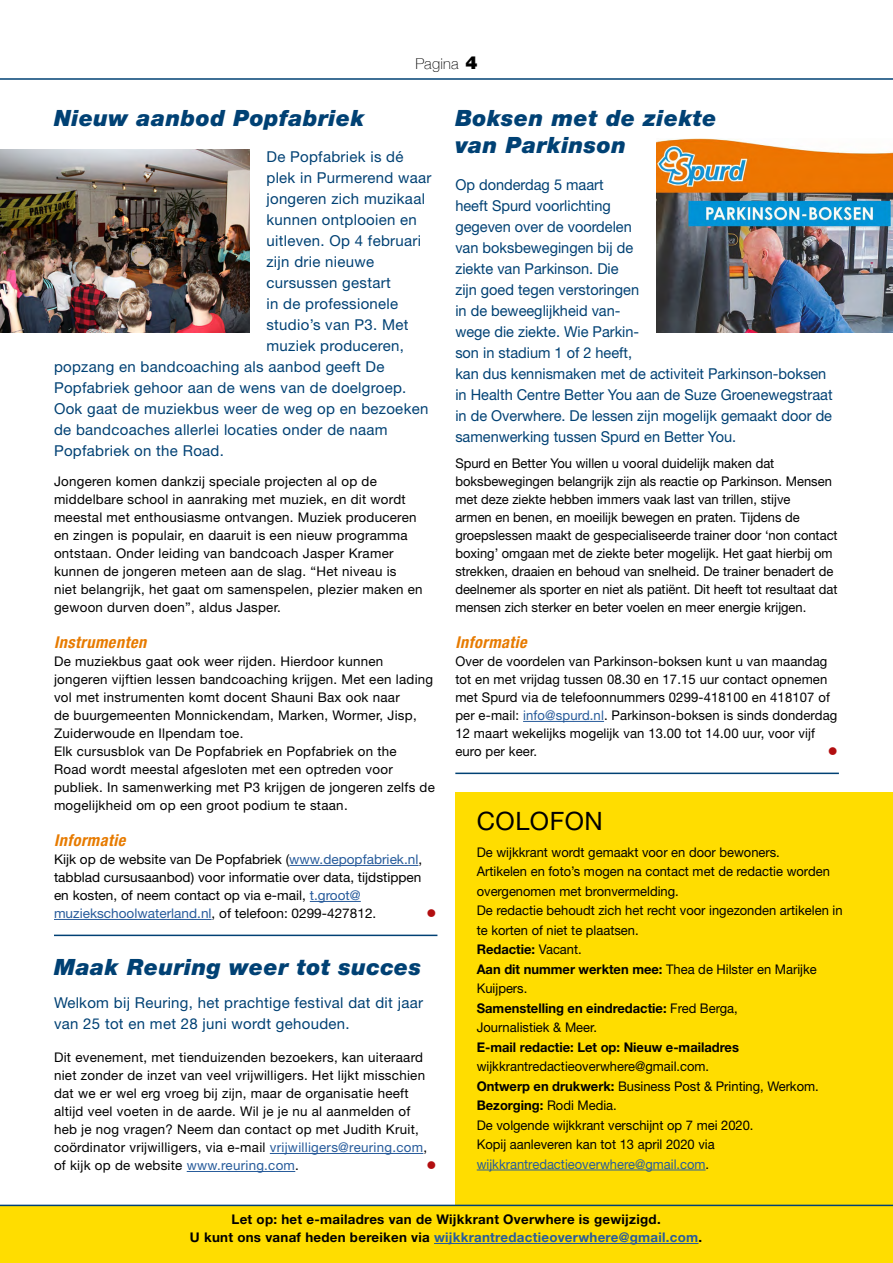
<style>
.page{position:relative;width:893px;height:1263px;background:#fff}
.page>*{position:absolute;margin:0;border:0;box-sizing:border-box;transform-origin:0 0}
.t1{font:25.35px "Helvetica Neue";letter-spacing:.02em;color:#000}
.H1__Kop{font:italic 900 22.5px/27px "Helvetica Neue";letter-spacing:.02em;color:#004174}
.H2__Subkop{font:italic 700 condensed 16.35px "Helvetica Neue";letter-spacing:.03em;color:#e77b00}
.H__Introtekst{font:15px/21px "Helvetica Neue";letter-spacing:.02em;color:#004174}
.H__Introtekst-2{font:15px/21px "Helvetica Neue";color:#004174}
.t2{font:100 15px "Helvetica Neue";letter-spacing:.02em;color:#000}
.P__Tekst_plat{font:13.35px/18px "Helvetica Neue";letter-spacing:.01em;color:#000}
.t3{font:700 13.35px/18px "Helvetica Neue";letter-spacing:.02em;color:#000;text-align:center}
.t4{font:700 13.35px "Helvetica Neue";color:#000}
.P__Tekst_plat-2{font:13.35px "Wingdings";color:#b20e10}
.s1{font-weight:900;font-size:18px}
.s2{color:#275b9b}
.s3{font-weight:400}
.s4{font-weight:700}
</style>
<div class="page">
<hr style="left:0;top:78px;width:893px;height:2px;background:#004174">
<div style="left:0;top:1206px;width:893px;height:57px;background:#fd0"></div>
<div style="left:455px;top:792px;width:438px;height:471px;background:#fd0"></div>
<hr style="left:477px;top:1169px;width:229px;height:1px;background:#275b9b">
<hr style="left:0;top:1205px;width:893px;height:1px;background:#004174">
<hr style="left:455px;top:773px;width:384px;height:1px;background:#004174">
<hr style="left:289px;top:865px;width:129px;height:1px;background:#275b9b">
<hr style="left:310px;top:901px;width:51px;height:1px;background:#275b9b">
<hr style="left:54px;top:919px;width:158px;height:1px;background:#275b9b">
<hr style="left:54px;top:935px;width:383px;height:1px;background:#004174">
<hr style="left:270px;top:1153px;width:153px;height:1px;background:#275b9b">
<hr style="left:187px;top:1171px;width:108px;height:1px;background:#275b9b">
<hr style="left:523px;top:721px;width:81px;height:1px;background:#275b9b">
<img style="left:656px;top:138px;width:237px;height:195px">
<img style="left:0;top:150px;width:249px;height:183px">
<hr style="left:434px;top:1243px;width:264px;height:1px;background:#275b9b">
<p class="t2" style="left:415px;top:52px;width:63px">Pagina <span class="s1">4</span></p>
<h1 class="H1__Kop" style="left:54px;top:104px;width:312px">Nieuw aanbod Popfabriek</h1>
<p class="H__Introtekst" style="left:266px;top:146px;width:139px">De Popfabriek is dé</p>
<p class="H__Introtekst" style="left:266px;top:167px;width:166px">plek in Purmerend waar</p>
<p class="H__Introtekst" style="left:266px;top:188px;width:160px">jongeren zich muzikaal</p>
<p class="H__Introtekst" style="left:266px;top:209px;width:152px">kunnen ontplooien en</p>
<p class="H__Introtekst" style="left:266px;top:230px;width:156px">uitleven. Op 4 februari</p>
<p class="H__Introtekst" style="left:266px;top:251px;width:109px">zijn drie nieuwe</p>
<p class="H__Introtekst" style="left:266px;top:272px;width:126px">cursussen gestart</p>
<p class="H__Introtekst" style="left:266px;top:293px;width:133px">in de professionele</p>
<p class="H__Introtekst" style="left:266px;top:314px;width:144px">studio’s van P3. Met</p>
<p class="H__Introtekst" style="left:266px;top:335px;width:139px">muziek produceren,</p>
<p class="H__Introtekst" style="left:54px;top:356px;width:332px">popzang en bandcoaching als aanbod geeft De</p>
<p class="H__Introtekst" style="left:54px;top:377px;width:354px">Popfabriek gehoor aan de wens van de doelgroep.</p>
<p class="H__Introtekst" style="left:54px;top:398px;width:376px">Ook gaat de muziekbus weer de weg op en bezoeken</p>
<p class="H__Introtekst" style="left:54px;top:419px;width:335px">de bandcoaches allerlei locaties onder de naam</p>
<p class="H__Introtekst" style="left:54px;top:440px;width:171px">Popfabriek on the Road.</p>
<p class="P__Tekst_plat" style="left:54px;top:472px;width:370px">Jongeren komen dankzij speciale projecten al op de middelbare school in aanraking met muziek, en dit wordt meestal met enthousiasme ontvangen. Muziek produceren en zingen is populair, en daaruit is een nieuw programma ontstaan. Onder leiding van bandcoach Jasper Kramer kunnen de jongeren meteen aan de slag. “Het niveau is<br>niet belangrijk, het gaat om samenspelen, plezier maken en gewoon durven doen”, aldus Jasper.</p>
<h2 class="H2__Subkop" style="left:54px;top:632px;width:94px">Instrumenten</h2>
<p class="P__Tekst_plat" style="left:54px;top:652px;width:381px">De muziekbus gaat ook weer rijden. Hierdoor kunnen jongeren vijftien lessen bandcoaching krijgen. Met een lading vol met instrumenten komt docent Shauni Bax ook naar<br>de buurgemeenten Monnickendam, Marken, Wormer, Jisp, Zuiderwoude en Ilpendam toe.</p>
<p class="P__Tekst_plat" style="left:54px;top:742px;width:382px">Elk cursusblok van De Popfabriek en Popfabriek on the<br>Road wordt meestal afgesloten met een optreden voor publiek. In samenwerking met P3 krijgen de jongeren zelfs de mogelijkheid om op een groot podium te staan.</p>
<h2 class="H2__Subkop" style="left:54px;top:830px;width:73px">Informatie</h2>
<p class="P__Tekst_plat" style="left:54px;top:850px;width:370px">Kijk op de website van De Popfabriek (<span class="s2">www.depopfabriek.nl</span>, tabblad cursusaanbod) voor informatie over data, tijdstippen en kosten, of neem contact op via e-mail, <span class="s2">t.groot@ muziekschoolwaterland.nl</span>, of telefoon: 0299-427812.</p>
<p class="P__Tekst_plat-2" style="left:427px;top:906px;width:11px">●</p>
<h1 class="H1__Kop" style="left:54px;top:953px;width:369px">Maak Reuring weer tot succes</h1>
<p class="H__Introtekst" style="left:54px;top:992px;width:371px">Welkom bij Reuring, het prachtige festival dat dit jaar van 25 tot en met 28 juni wordt gehouden.</p>
<p class="P__Tekst_plat" style="left:54px;top:1048px;width:375px">Dit evenement, met tienduizenden bezoekers, kan uiteraard niet zonder de inzet van veel vrijwilligers. Het lijkt misschien dat we er wel erg vroeg bij zijn, maar de organisatie heeft altijd veel voeten in de aarde. Wil je je nu al aanmelden of heb je nog vragen? Neem dan contact op met Judith Kruit, coördinator vrijwilligers, via e-mail <span class="s2">vrijwilligers@reuring.com</span>, of kijk op de website <span class="s2">www.reuring.com</span>.</p>
<p class="P__Tekst_plat-2" style="left:427px;top:1158px;width:11px">●</p>
<h1 class="H1__Kop" style="left:455px;top:104px;width:263px">Boksen met de ziekte van Parkinson</h1>
<p class="H__Introtekst-2" style="left:455px;top:173px;width:379px">Op donderdag 5 maart<br>heeft Spurd voorlichting<br>gegeven over de voordelen<br>van boksbewegingen bij de<br>ziekte van Parkinson. Die<br>zijn goed tegen verstoringen<br>in de beweeglijkheid van-<br>wege die ziekte. Wie Parkin-<br>son in stadium 1 of 2 heeft,<br>kan dus kennismaken met de activiteit Parkinson-boksen in Health Centre Better You aan de Suze Groenewegstraat in de Overwhere. De lessen zijn mogelijk gemaakt door de samenwerking tussen Spurd en Better You.</p>
<p class="P__Tekst_plat" style="left:455px;top:454px;width:384px">Spurd en Better You willen u vooral duidelijk maken dat boksbewegingen belangrijk zijn als reactie op Parkinson. Mensen met deze ziekte hebben immers vaak last van trillen, stijve<br>armen en benen, en moeilijk bewegen en praten. Tijdens de groepslessen maakt de gespecialiseerde trainer door ‘non contact boxing’ omgaan met de ziekte beter mogelijk. Het gaat hierbij om strekken, draaien en behoud van snelheid. De trainer benadert de deelnemer als sporter en niet als patiënt. Dit heeft tot resultaat dat mensen zich sterker en beter voelen en meer energie krijgen.</p>
<h2 class="H2__Subkop" style="left:455px;top:632px;width:73px">Informatie</h2>
<p class="P__Tekst_plat" style="left:455px;top:652px;width:383px">Over de voordelen van Parkinson-boksen kunt u van maandag tot en met vrijdag tussen 08.30 en 17.15 uur contact opnemen met Spurd via de telefoonnummers 0299-418100 en 418107 of per e-mail: <span class="s2">info@spurd.nl</span>. Parkinson-boksen is sinds donderdag 12 maart wekelijks mogelijk van 13.00 tot 14.00 uur, voor vijf euro per keer.</p>
<p class="P__Tekst_plat-2" style="left:828px;top:744px;width:11px">●</p>
<p class="t1" style="left:477px;top:805px;width:128px">COLOFON</p>
<p class="P__Tekst_plat" style="left:477px;top:843px;width:305px">De wijkkrant wordt gemaakt voor en door bewoners.</p>
<p class="P__Tekst_plat" style="left:477px;top:861px;width:355px;line-height:19.5px">Artikelen en foto’s mogen na contact met de redactie worden overgenomen met bronvermelding.</p>
<p class="P__Tekst_plat" style="left:477px;top:900px;width:367px;line-height:19.5px">De redactie behoudt zich het recht voor ingezonden artikelen in te korten of niet te plaatsen.</p>
<p class="t4" style="left:477px;top:941px;width:107px">Redactie: <span class="s3">Vacant.</span></p>
<p class="P__Tekst_plat" style="left:477px;top:959px;width:342px;line-height:19.5px"><span class="s4">Aan dit nummer werkten mee:</span> Thea de Hilster en Marijke<br>Kuijpers.</p>
<p class="P__Tekst_plat" style="left:477px;top:998px;width:262px;line-height:19.5px"><span class="s4">Samenstelling en eindredactie:</span> Fred Berga,<br>Journalistiek &amp; Meer.</p>
<p class="t4" style="left:477px;top:1039px;width:264px">E-mail redactie: Let op: Nieuw e-mailadres</p>
<p class="P__Tekst_plat" style="left:477px;top:1057px;width:234px">wijkkrantredactieoverwhere@gmail.com.</p>
<p class="P__Tekst_plat" style="left:477px;top:1077px;width:343px"><span class="s4">Ontwerp en drukwerk:</span> Business Post &amp; Printing, Werkom.</p>
<p class="t4" style="left:477px;top:1097px;width:142px">Bezorging: <span class="s3">Rodi Media.</span></p>
<p class="P__Tekst_plat" style="left:477px;top:1116px;width:278px">De volgende wijkkrant verschijnt op 7 mei 2020.</p>
<p class="P__Tekst_plat" style="left:477px;top:1134px;width:239px;line-height:19.5px">Kopij aanleveren kan tot 13 april 2020 via <span class="s2">wijkkrantredactieoverwhere@gmail.com</span>.</p>
<p class="t3" style="left:190px;top:1210px;width:514px">Let op: het e-mailadres van de Wijkkrant Overwhere is gewijzigd.<br>U kunt ons vanaf heden bereiken via <span class="s2">wijkkrantredactieoverwhere@gmail.com</span>.</p>
</div>
